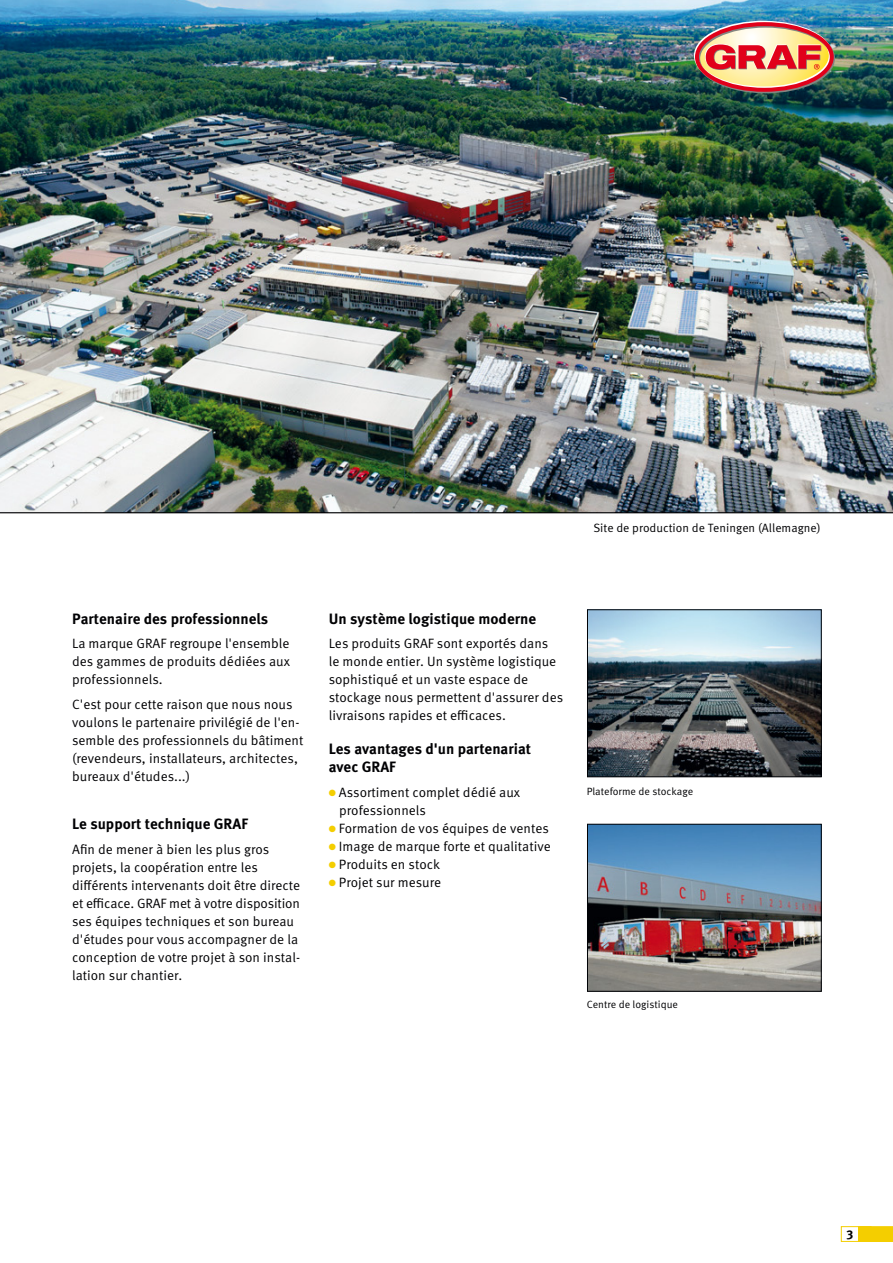
<style>
.page{position:relative;width:893px;height:1263px;background:#fff}
.page>*{position:absolute;margin:0;border:0;box-sizing:border-box;transform-origin:0 0}
.t1{font:700 15px/18px "Meta Pro";color:#000003}
.t2{font:13.5px/18px "Meta Pro";color:#000003}
.t3{font:700 12.75px "Meta Pro";color:#000003}
.t4{font:12px "Meta Pro";color:#000003}
.t5{font:10.5px "Meta Pro";color:#000003}
.s1{color:#f4ce00}
</style>
<div class="page">
<img style="left:0;top:0;width:893px;height:512px">
<hr style="left:0;top:512px;width:893px;height:1px;background:#000003">
<img style="left:589px;top:826px;width:231px;height:164px">
<div style="left:587px;top:824px;width:235px;height:168px;border:1px solid #000206"></div>
<img style="left:589px;top:611px;width:231px;height:164px">
<div style="left:587px;top:609px;width:235px;height:168px;border:1px solid #000206"></div>
<div style="left:841px;top:1226px;width:30px;height:16px;border:1px solid #f4ce00"></div>
<svg style="left:858px;top:1226px;width:35px;height:16px"></svg>
<svg style="left:697px;top:24px;width:135px;height:66px;background:#f7d498"></svg>
<div style="left:696px;top:24px;width:139px;height:69px;border:4px solid #838481;border-radius:50%"></div>
<div style="left:694px;top:21px;width:139px;height:69px;border:4px solid #fff;border-radius:50%"></div>
<div style="left:695px;top:22px;width:139px;height:70px;border:4px solid #e1001a;border-radius:50%"></div>
<svg style="left:705px;top:44px;width:116px;height:26px;background:#e6665b"></svg>
<p class="t4" style="left:593px;top:523px;width:229px">Site de production de Teningen (Allemagne)</p>
<p class="t1" style="left:72px;top:611px;width:198px">Partenaire des professionnels</p>
<p class="t2" style="left:72px;top:636px;width:219px;text-align:justify">La marque GRAF regroupe l'ensemble des gammes de produits dédiées aux professionnels.</p>
<p class="t2" style="left:72px;top:696px;width:233px">C'est pour cette raison que nous nous voulons le partenaire privilégié de l'en&shy;semble des professionnels du bâtiment (revendeurs, installateurs, architectes, bureaux d'études...)</p>
<p class="t1" style="left:72px;top:816px;width:177px">Le support technique GRAF</p>
<p class="t2" style="left:72px;top:841px;width:230px">Afin de mener à bien les plus gros projets, la coopération entre les différents intervenants doit être directe et efficace. GRAF met à votre disposition ses équipes techniques et son bureau d'études pour vous accompagner de la conception de votre projet à son instal&shy;lation sur chantier.</p>
<p class="t1" style="left:329px;top:611px;width:209px">Un système logistique moderne</p>
<p class="t2" style="left:329px;top:636px;width:236px">Les produits GRAF sont exportés dans<br>le monde entier. Un système logistique sophistiqué et un vaste espace de stockage nous permettent d'assurer des livraisons rapides et efficaces.</p>
<p class="t1" style="left:329px;top:741px;width:204px">Les avantages d'un partenariat avec GRAF</p>
<p class="t2" style="left:339px;top:784px;width:182px;text-indent:-10px"><span class="s1">●</span> Assortiment complet dédié aux professionnels</p>
<p class="t2" style="left:329px;top:820px;width:222px"><span class="s1">●</span> Formation de vos équipes de ventes</p>
<p class="t2" style="left:329px;top:838px;width:223px"><span class="s1">●</span> Image de marque forte et qualitative</p>
<p class="t2" style="left:329px;top:856px;width:113px"><span class="s1">●</span> Produits en stock</p>
<p class="t2" style="left:329px;top:874px;width:114px"><span class="s1">●</span> Projet sur mesure</p>
<p class="t5" style="left:587px;top:787px;width:108px">Plateforme de stockage</p>
<p class="t5" style="left:587px;top:1001px;width:93px">Centre de logistique</p>
<p class="t3" style="left:846px;top:1229px;width:8px">3</p>
</div>
